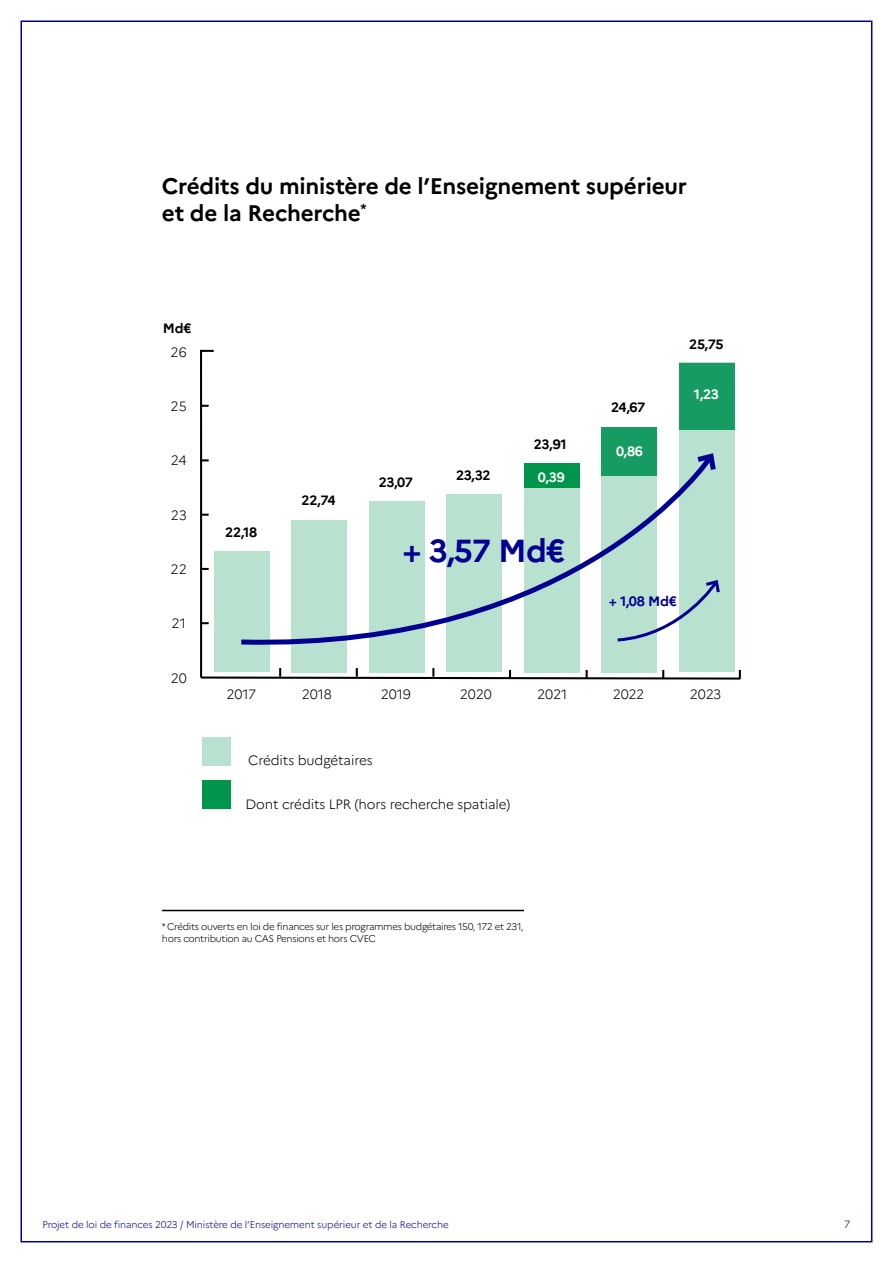
<style>
.page{position:relative;width:893px;height:1263px;background:#fff}
.page>*{position:absolute;margin:0;border:0;box-sizing:border-box;transform-origin:0 0}
.t1{font:700 31.8px "Marianne";color:#000091}
.t2{font:700 22.5px/27px "Marianne";letter-spacing:-.01em;color:#000}
.t3{font:700 13.65px "Marianne";color:#000091}
.t4{font:300 13.5px "Marianne";letter-spacing:-.01em;color:#000}
.t5{font:700 13.5px "Marianne";letter-spacing:-.025em;color:#000}
.t6{font:700 13.5px "Marianne";color:#fff}
.t7{font:300 10.5px "Marianne";color:#000091}
.t8{font:300 9.75px/11.7px "Marianne";letter-spacing:-.03em;color:#000}
.t9{font:300 9.75px "Marianne";letter-spacing:-.01em;color:#000091}
</style>
<div class="page">
<svg style="left:200px;top:349px;width:541px;height:331px"></svg>
<div style="left:202px;top:737px;width:28px;height:29px;background:#b9e1d0"></div>
<div style="left:202px;top:780px;width:28px;height:29px;background:#00954c"></div>
<svg style="left:236px;top:451px;width:480px;height:199px"></svg>
<svg style="left:692px;top:450px;width:27px;height:25px"></svg>
<svg style="left:202px;top:350px;width:12px;height:2px"></svg>
<svg style="left:279px;top:668px;width:2px;height:9px"></svg>
<svg style="left:356px;top:668px;width:2px;height:9px"></svg>
<svg style="left:432px;top:668px;width:2px;height:9px"></svg>
<svg style="left:509px;top:670px;width:2px;height:8px"></svg>
<svg style="left:586px;top:670px;width:2px;height:8px"></svg>
<svg style="left:662px;top:670px;width:2px;height:8px"></svg>
<svg style="left:739px;top:670px;width:2px;height:8px"></svg>
<svg style="left:200px;top:405px;width:9px;height:2px"></svg>
<svg style="left:200px;top:459px;width:9px;height:2px"></svg>
<svg style="left:200px;top:514px;width:9px;height:2px"></svg>
<svg style="left:200px;top:568px;width:9px;height:2px"></svg>
<svg style="left:200px;top:622px;width:9px;height:2px"></svg>
<svg style="left:614px;top:578px;width:108px;height:65px"></svg>
<div style="left:524px;top:463px;width:56px;height:24px;background:#00954c"></div>
<div style="left:679px;top:363px;width:56px;height:66px;background:#169b62"></div>
<div style="left:602px;top:427px;width:55px;height:48px;background:#169b62"></div>
<hr style="left:162px;top:910px;width:362px;height:1px;background:#000">
<h2 class="t2" style="left:162px;top:172px;width:526px">Crédits du ministère de l’Enseignement supérieur et de la Recherche<sup>*</sup></h2>
<h3 class="t5" style="left:163px;top:320px;width:30px">Md€</h3>
<h3 class="t4" style="left:170px;top:344px;width:18px">26</h3>
<h3 class="t4" style="left:171px;top:398px;width:18px">25</h3>
<h3 class="t4" style="left:171px;top:452px;width:17px">24</h3>
<h3 class="t4" style="left:171px;top:507px;width:18px">23</h3>
<h3 class="t4" style="left:171px;top:561px;width:18px">22</h3>
<h3 class="t4" style="left:171px;top:615px;width:16px">21</h3>
<h3 class="t4" style="left:171px;top:669px;width:18px">20</h3>
<h3 class="t5" style="left:225px;top:524px;width:33px">22,18</h3>
<h3 class="t5" style="left:302px;top:492px;width:35px">22,74</h3>
<h3 class="t5" style="left:379px;top:474px;width:35px">23,07</h3>
<h3 class="t5" style="left:456px;top:467px;width:36px">23,32</h3>
<h3 class="t5" style="left:534px;top:436px;width:34px">23,91</h3>
<h3 class="t6" style="left:538px;top:469px;width:29px">0,39</h3>
<h1 class="t1" style="left:402px;top:532px;width:164px">+ 3,57 Md€</h1>
<h3 class="t5" style="left:611px;top:399px;width:36px">24,67</h3>
<h3 class="t6" style="left:616px;top:443px;width:28px">0,86</h3>
<h3 class="t5" style="left:689px;top:336px;width:36px">25,75</h3>
<h3 class="t6" style="left:694px;top:386px;width:27px">1,23</h3>
<h3 class="t3" style="left:609px;top:593px;width:70px">+ 1,08 Md€</h3>
<h3 class="t4" style="left:227px;top:686px;width:31px">2017</h3>
<h3 class="t4" style="left:302px;top:686px;width:31px">2018</h3>
<h3 class="t4" style="left:381px;top:686px;width:32px">2019</h3>
<h3 class="t4" style="left:460px;top:686px;width:33px">2020</h3>
<h3 class="t4" style="left:537px;top:686px;width:31px">2021</h3>
<h3 class="t4" style="left:613px;top:686px;width:33px">2022</h3>
<h3 class="t4" style="left:690px;top:686px;width:33px">2023</h3>
<h3 class="t4" style="left:248px;top:752px;width:126px">Crédits budgétaires</h3>
<h3 class="t4" style="left:245px;top:796px;width:266px">Dont crédits LPR (hors recherche spatiale)</h3>
<p class="t8" style="left:162px;top:921px;width:363px">* Crédits ouverts en loi de finances sur les programmes budgétaires 150, 172 et 231, hors contribution au CAS Pensions et hors CVEC</p>
<p class="t9" style="left:43px;top:1218px;width:408px">Projet de loi de finances 2023 / Ministère de l’Enseignement supérieur et de la Recherche</p>
<p class="t7" style="left:844px;top:1218px;width:8px">7</p>
</div>
